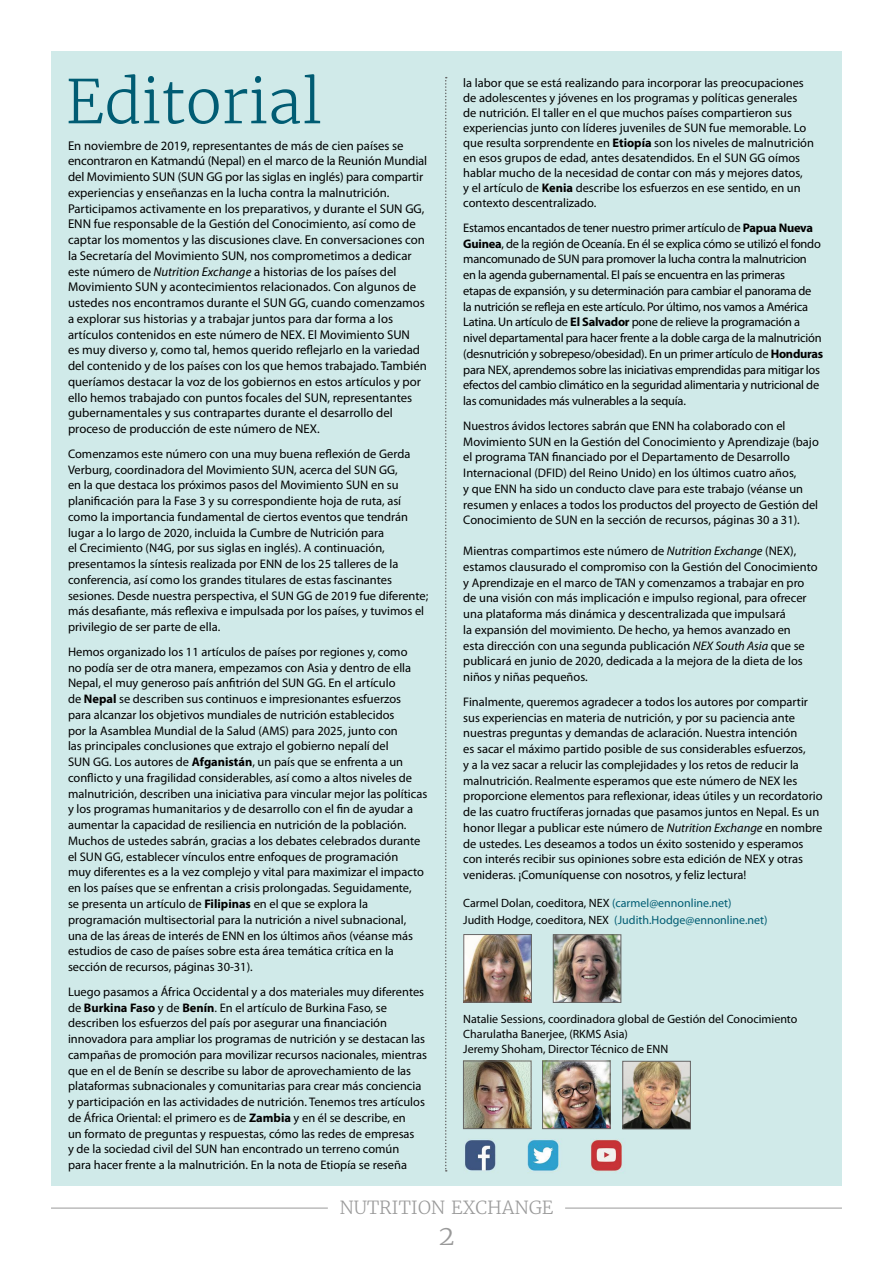
<style>
.page{position:relative;width:893px;height:1263px;background:#fff}
.page>*{position:absolute;margin:0;border:0;box-sizing:border-box;transform-origin:0 0}
.t1{font:300 60px "Merriweather";color:#005c73}
.t2{font:300 27px "Merriweather";color:#999}
.t3{font:300 18px "Merriweather";color:#999}
.t4{font:12.75px/15.8px "Myriad Pro";color:#000}
.t5{font:12.45px/15.8px "Myriad Pro";color:#000}
.t6{font:12.45px/15.8px "Myriad Pro";letter-spacing:-.02em;color:#000}
.t7{font:12px/15px "Myriad Pro";color:#000}
.s1{font-style:italic}
.s2{font-weight:700}
.s3{color:#005c73}
</style>
<div class="page">
<div style="left:51px;top:51px;width:791px;height:1134px;background:#d0eae9"></div>
<hr style="left:565px;top:1208px;width:277px;height:1px;background:#999">
<hr style="left:51px;top:1208px;width:277px;height:1px;background:#999">
<svg style="left:445px;top:77px;width:2px;height:1094px;background:#b3c6c5"></svg>
<img style="left:466px;top:936px;width:64px;height:64px">
<div style="left:464px;top:934px;width:68px;height:68px;border:1px solid #666"></div>
<img style="left:555px;top:936px;width:64px;height:64px">
<div style="left:553px;top:934px;width:68px;height:68px;border:1px solid #666"></div>
<img style="left:465px;top:1063px;width:64px;height:64px">
<div style="left:463px;top:1061px;width:68px;height:68px;border:1px solid #666"></div>
<img style="left:544px;top:1063px;width:64px;height:64px">
<div style="left:542px;top:1061px;width:68px;height:68px;border:1px solid #666"></div>
<img style="left:625px;top:1063px;width:64px;height:64px">
<div style="left:623px;top:1061px;width:68px;height:68px;border:1px solid #666"></div>
<h1 class="t1" style="left:66px;top:64px;width:258px">Editorial</h1>
<p class="t4" style="left:68px;top:137px;width:361px">En noviembre de 2019, representantes de más de cien países se encontraron en Katmandú (Nepal) en el marco de la Reunión Mundial del Movimiento SUN (SUN GG por las siglas en inglés) para compartir experiencias y enseñanzas en la lucha contra la malnutrición.<br>Participamos activamente en los preparativos, y durante el SUN GG, ENN fue responsable de la Gestión del Conocimiento, así como de captar los momentos y las discusiones clave. En conversaciones con la Secretaría del Movimiento SUN, nos comprometimos a dedicar este número de <span class="s1">Nutrition Exchange</span> a historias de los países del Movimiento SUN y acontecimientos relacionados. Con algunos de ustedes nos encontramos durante el SUN GG, cuando comenzamos a explorar sus historias y a trabajar juntos para dar forma a los artículos contenidos en este número de NEX. El Movimiento SUN<br>es muy diverso y, como tal, hemos querido reflejarlo en la variedad del contenido y de los países con los que hemos trabajado. También queríamos destacar la voz de los gobiernos en estos artículos y por ello hemos trabajado con puntos focales del SUN, representantes gubernamentales y sus contrapartes durante el desarrollo del proceso de producción de este número de NEX.</p>
<p class="t5" style="left:68px;top:446px;width:362px">Comenzamos este número con una muy buena reflexión de Gerda Verburg, coordinadora del Movimiento SUN, acerca del SUN GG,<br>en la que destaca los próximos pasos del Movimiento SUN en su planificación para la Fase 3 y su correspondiente hoja de ruta, así como la importancia fundamental de ciertos eventos que tendrán lugar a lo largo de 2020, incluida la Cumbre de Nutrición para<br>el Crecimiento (N4G, por sus siglas en inglés). A continuación, presentamos la síntesis realizada por ENN de los 25 talleres de la conferencia, así como los grandes titulares de estas fascinantes sesiones. Desde nuestra perspectiva, el SUN GG de 2019 fue diferente; más desafiante, más reflexiva e impulsada por los países, y tuvimos el privilegio de ser parte de ella.</p>
<p class="t5" style="left:68px;top:644px;width:361px">Hemos organizado los 11 artículos de países por regiones y, como<br>no podía ser de otra manera, empezamos con Asia y dentro de ella Nepal, el muy generoso país anfitrión del SUN GG. En el artículo<br>de <span class="s2">Nepal</span> se describen sus continuos e impresionantes esfuerzos para alcanzar los objetivos mundiales de nutrición establecidos<br>por la Asamblea Mundial de la Salud (AMS) para 2025, junto con<br>las principales conclusiones que extrajo el gobierno nepalí del<br>SUN GG. Los autores de <span class="s2">Afganistán</span>, un país que se enfrenta a un conflicto y una fragilidad considerables, así como a altos niveles de malnutrición, describen una iniciativa para vincular mejor las políticas y los programas humanitarios y de desarrollo con el fin de ayudar a aumentar la capacidad de resiliencia en nutrición de la población.<br>Muchos de ustedes sabrán, gracias a los debates celebrados durante el SUN GG, establecer vínculos entre enfoques de programación<br>muy diferentes es a la vez complejo y vital para maximizar el impacto en los países que se enfrentan a crisis prolongadas. Seguidamente,<br>se presenta un artículo de <span class="s2">Filipinas</span> en el que se explora la programación multisectorial para la nutrición a nivel subnacional, una de las áreas de interés de ENN en los últimos años (véanse más estudios de caso de países sobre esta área temática crítica en la sección de recursos, páginas 30-31).</p>
<p class="t5" style="left:68px;top:983px;width:360px">Luego pasamos a África Occidental y a dos materiales muy diferentes de <span class="s2">Burkina Faso</span> y de <span class="s2">Benín</span>. En el artículo de Burkina Faso, se describen los esfuerzos del país por asegurar una financiación innovadora para ampliar los programas de nutrición y se destacan las campañas de promoción para movilizar recursos nacionales, mientras que en el de Benín se describe su labor de aprovechamiento de las plataformas subnacionales y comunitarias para crear más conciencia y participación en las actividades de nutrición. Tenemos tres artículos de África Oriental: el primero es de <span class="s2">Zambia</span> y en él se describe, en<br>un formato de preguntas y respuestas, cómo las redes de empresas<br>y de la sociedad civil del SUN han encontrado un terreno común<br>para hacer frente a la malnutrición. En la nota de Etiopía se reseña</p>
<p class="t5" style="left:463px;top:75px;width:352px;line-height:15px">la labor que se está realizando para incorporar las preocupaciones de adolescentes y jóvenes en los programas y políticas generales<br>de nutrición. El taller en el que muchos países compartieron sus experiencias junto con líderes juveniles de SUN fue memorable. Lo que resulta sorprendente en <span class="s2">Etiopía</span> son los niveles de malnutrición en esos grupos de edad, antes desatendidos. En el SUN GG oímos hablar mucho de la necesidad de contar con más y mejores datos,<br>y el artículo de <span class="s2">Kenia</span> describe los esfuerzos en ese sentido, en un contexto descentralizado.</p>
<p class="t6" style="left:463px;top:220px;width:361px">Estamos encantados de tener nuestro primer artículo de <span class="s2">Papua Nueva Guinea</span>, de la región de Oceanía. En él se explica cómo se utilizó el fondo mancomunado de SUN para promover la lucha contra la malnutricion<br>en la agenda gubernamental. El país se encuentra en las primeras<br>etapas de expansión, y su determinación para cambiar el panorama de la nutrición se refleja en este artículo. Por último, nos vamos a América Latina. Un artículo de <span class="s2">El Salvador</span> pone de relieve la programación a nivel departamental para hacer frente a la doble carga de la malnutrición (desnutrición y sobrepeso/obesidad). En un primer artículo de <span class="s2">Honduras </span>para NEX, aprendemos sobre las iniciativas emprendidas para mitigar los efectos del cambio climático en la seguridad alimentaria y nutricional de las comunidades más vulnerables a la sequía.</p>
<p class="t5" style="left:463px;top:418px;width:357px">Nuestros ávidos lectores sabrán que ENN ha colaborado con el Movimiento SUN en la Gestión del Conocimiento y Aprendizaje (bajo el programa TAN financiado por el Departamento de Desarrollo Internacional (DFID) del Reino Unido) en los últimos cuatro años,<br>y que ENN ha sido un conducto clave para este trabajo (véanse un resumen y enlaces a todos los productos del proyecto de Gestión del Conocimiento de SUN en la sección de recursos, páginas 30 a 31).</p>
<p class="t5" style="left:463px;top:543px;width:356px">Mientras compartimos este número de <span class="s1">Nutrition Exchange</span> (NEX), estamos clausurado el compromiso con la Gestión del Conocimiento y Aprendizaje en el marco de TAN y comenzamos a trabajar en pro de una visión con más implicación e impulso regional, para ofrecer una plataforma más dinámica y descentralizada que impulsará<br>la expansión del movimiento. De hecho, ya hemos avanzado en<br>esta dirección con una segunda publicación <span class="s1">NEX South Asia</span> que se publicará en junio de 2020, dedicada a la mejora de la dieta de los niños y niñas pequeños.</p>
<p class="t5" style="left:463px;top:694px;width:361px">Finalmente, queremos agradecer a todos los autores por compartir sus experiencias en materia de nutrición, y por su paciencia ante nuestras preguntas y demandas de aclaración. Nuestra intención<br>es sacar el máximo partido posible de sus considerables esfuerzos,<br>y a la vez sacar a relucir las complejidades y los retos de reducir la malnutrición. Realmente esperamos que este número de NEX les proporcione elementos para reflexionar, ideas útiles y un recordatorio de las cuatro fructíferas jornadas que pasamos juntos en Nepal. Es un honor llegar a publicar este número de <span class="s1">Nutrition Exchange</span> en nombre de ustedes. Les deseamos a todos un éxito sostenido y esperamos con interés recibir sus opiniones sobre esta edición de NEX y otras venideras. ¡Comuníquense con nosotros, y feliz lectura!</p>
<p class="t7" style="left:463px;top:895px;width:306px;line-height:16.5px">Carmel Dolan, coeditora, NEX <span class="s3">(carmel@ennonline.net)<br></span>Judith Hodge, coeditora, NEX <span class="s3">(Judith.Hodge@ennonline.net)</span></p>
<p class="t7" style="left:463px;top:1011px;width:336px">Natalie Sessions, coordinadora global de Gestión del Conocimiento<br>Charulatha Banerjee, (RKMS Asia)<br>Jeremy Shoham, Director Técnico de ENN</p>
<h3 class="t3" style="left:339px;top:1197px;width:216px">NUTRITION EXCHANGE</h3>
<h2 class="t2" style="left:438px;top:1218px;width:18px">2</h2>
</div>
